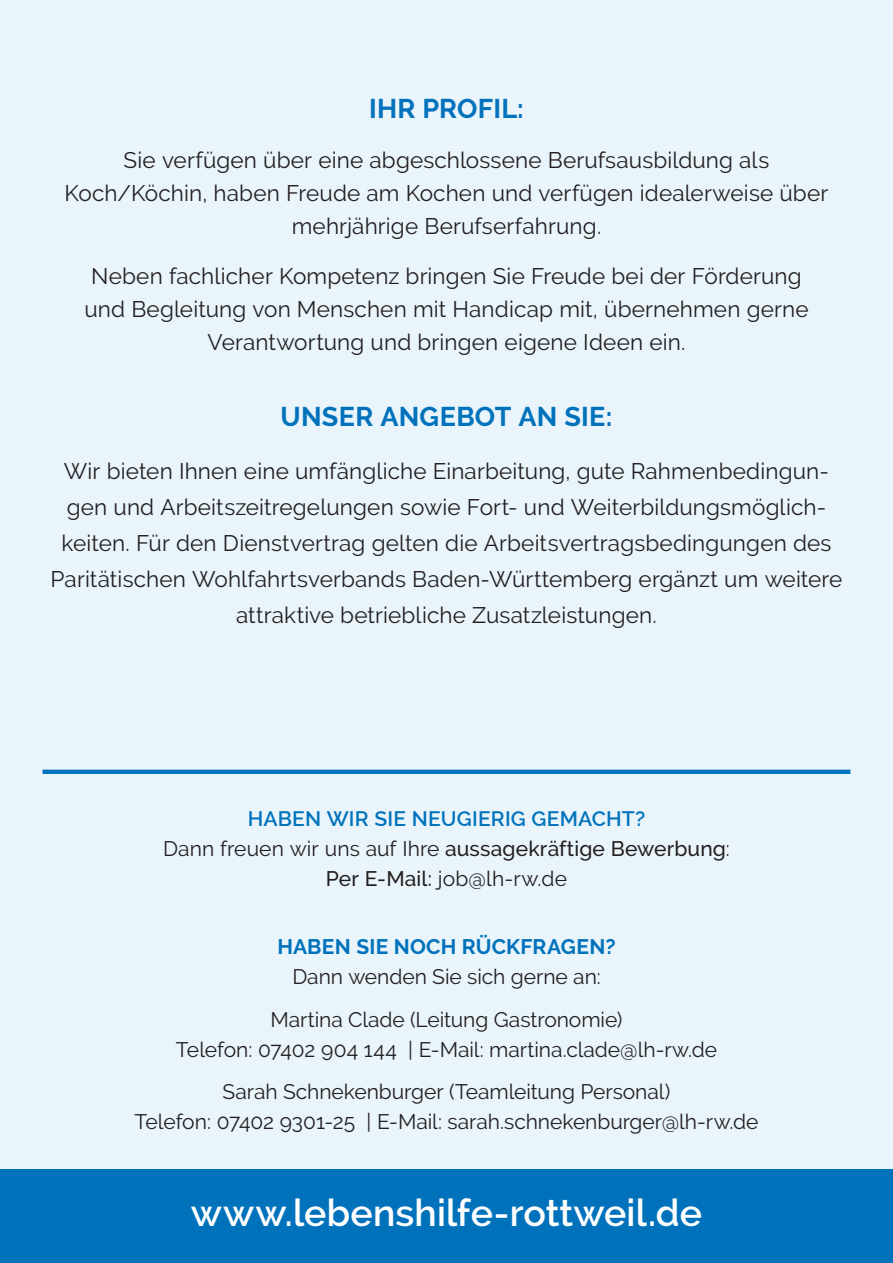
<style>
.page{position:relative;width:893px;height:1263px;background:#fff}
.page>*{position:absolute;margin:0;border:0;box-sizing:border-box;transform-origin:0 0}
.t1{font:600 37.5px "Raleway";letter-spacing:.005em;color:#fff}
.t2{font:700 27px "Raleway";letter-spacing:.01em;color:#0072bc}
.t3{font:22.5px/33px "Raleway";letter-spacing:.005em;color:#231f20;text-align:center}
.t4{font:21px/30px "Raleway";letter-spacing:-.005em;color:#231f20;text-align:center}
.s1{font-weight:600;color:#0072bc}
.s2{font-weight:500}
.s3{font-weight:700;color:#0072bc}
</style>
<div class="page">
<div style="left:0;top:0;width:893px;height:1169px;background:#e9f4fb"></div>
<div style="left:0;top:1169px;width:893px;height:94px;background:#0072bc"></div>
<hr style="left:43px;top:770px;width:807px;height:4px;background:#0072bc">
<p class="t2" style="left:369px;top:93px;width:156px">IHR PROFIL:</p>
<p class="t3" style="left:65px;top:143px;width:765px">Sie verfügen über eine abgeschlossene Berufsausbildung als<br>Koch/Köchin, haben Freude am Kochen und verfügen idealerweise über mehrjährige Berufserfahrung.</p>
<p class="t3" style="left:84px;top:259px;width:726px">Neben fachlicher Kompetenz bringen Sie Freude bei der Förderung und Begleitung von Menschen mit Handicap mit, übernehmen gerne<br>Verantwortung und bringen eigene Ideen ein.</p>
<p class="t2" style="left:281px;top:401px;width:333px">UNSER ANGEBOT AN SIE:</p>
<p class="t3" style="left:51px;top:453px;width:793px;line-height:36px">Wir bieten Ihnen eine umfängliche Einarbeitung, gute Rahmenbedingun&shy;gen und Arbeitszeitregelungen sowie Fort- und Weiterbildungsmöglich&shy;keiten. Für den Dienstvertrag gelten die Arbeitsvertragsbedingungen des Paritätischen Wohlfahrtsverbands Baden-Württemberg ergänzt um weitere attraktive betriebliche Zusatzleistungen.</p>
<p class="t4" style="left:163px;top:803px;width:568px"><span class="s1">HABEN WIR SIE NEUGIERIG GEMACHT?<br></span>Dann freuen wir uns auf Ihre <span class="s2">aussagekräftige Bewerbung</span>:<br><span class="s2">Per E-Mail:</span> job@lh-rw.de</p>
<p class="t4" style="left:277px;top:931px;width:340px"><span class="s3">HABEN SIE NOCH RÜCKFRAGEN?<br></span>Dann wenden Sie sich gerne an:</p>
<p class="t4" style="left:176px;top:1004px;width:543px">Martina Clade (Leitung Gastronomie)<br>Telefon: 07402 904 144 | E-Mail: martina.clade@lh-rw.de</p>
<p class="t4" style="left:134px;top:1077px;width:626px">Sarah Schnekenburger (Teamleitung Personal)<br>Telefon: 07402 9301-25 | E-Mail: sarah.schnekenburger@lh-rw.de</p>
<p class="t1" style="left:191px;top:1191px;width:513px">www.lebenshilfe-rottweil.de</p>
</div>
